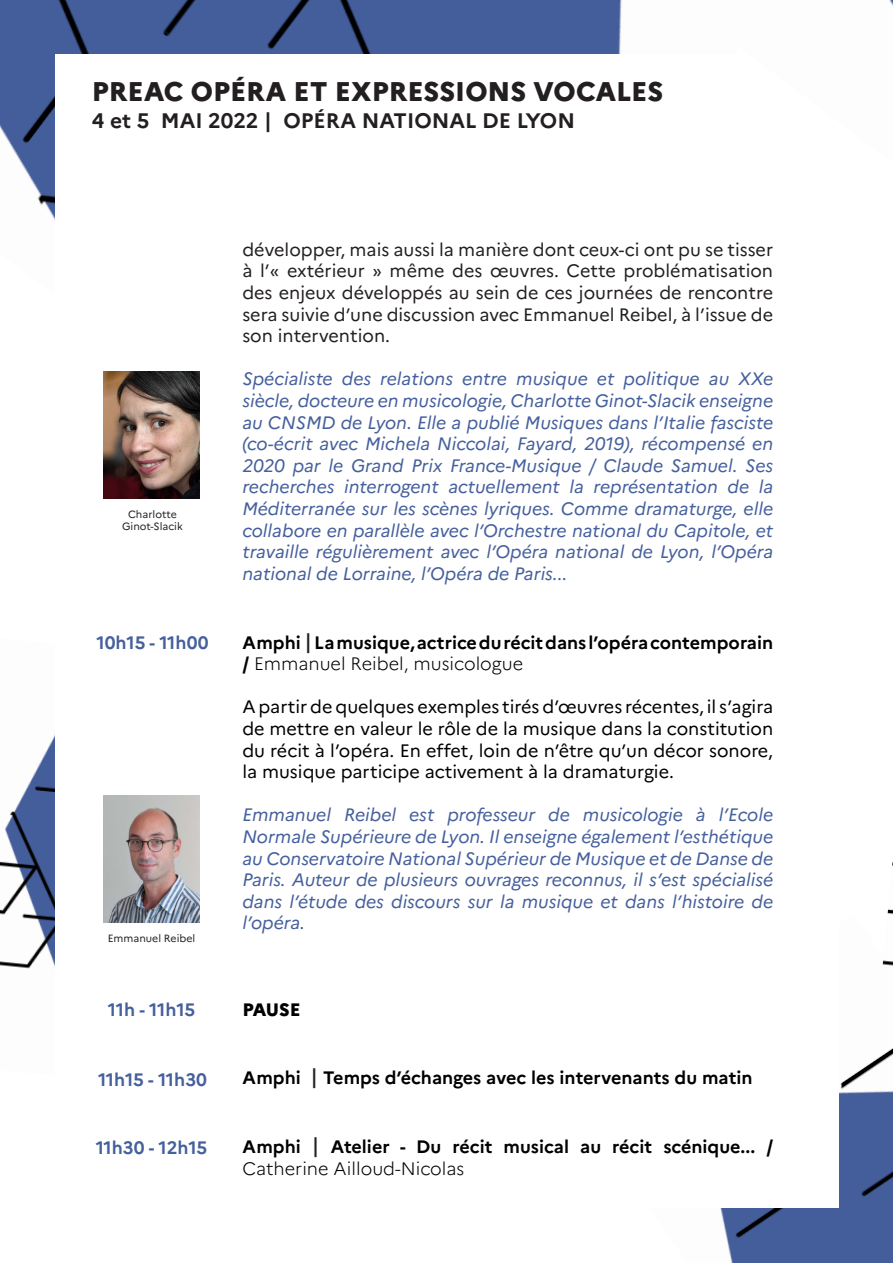
<style>
.page{position:relative;width:893px;height:1263px;background:#fff}
.page>*{position:absolute;margin:0;border:0;box-sizing:border-box;transform-origin:0 0}
.t1{font:800 27px "Marianne";color:#231f20}
.t2{font:700 21px "Marianne";color:#231f20}
.t3{font:italic 18px/21.6px "Marianne";color:#46609d;text-align:justify}
.t4{font:18px/21.6px "Marianne";color:#231f20;text-align:justify}
.t5{font:18px/21.6px "Marianne";color:#000;text-align:justify}
.t6{font:700 18px/21.6px "Marianne";color:#000}
.t7{font:700 18px "Marianne";color:#46609d}
.t8{font:800 18px "Marianne";letter-spacing:-.01em;color:#000}
.t9{font:10.5px "Marianne";color:#231f20}
.s1{font-weight:500;font-size:21px;color:#231f20}
.s2{font-weight:300}
</style>
<div class="page">
<img style="left:0;top:0;width:622px;height:220px">
<img style="left:0;top:734px;width:55px;height:235px">
<img style="left:720px;top:1060px;width:173px;height:203px">
<img style="left:875px;top:862px;width:18px;height:216px">
<div style="left:55px;top:55px;width:783px;height:1153px;background:#fff"></div>
<img style="left:103px;top:371px;width:97px;height:127px">
<img style="left:103px;top:796px;width:97px;height:126px">
<p class="t1" style="left:92px;top:71px;width:573px">PREAC OPÉRA ET EXPRESSIONS VOCALES</p>
<p class="t2" style="left:92px;top:104px;width:485px">4 et 5 MAI 2022 | OPÉRA NATIONAL DE LYON</p>
<p class="t9" style="left:128px;top:506px;width:50px">Charlotte</p>
<p class="t9" style="left:122px;top:519px;width:62px">Ginot-Slacik</p>
<p class="t7" style="left:96px;top:629px;width:114px">10h15 - 11h00</p>
<p class="t9" style="left:108px;top:930px;width:89px">Emmanuel Reibel</p>
<p class="t7" style="left:108px;top:995px;width:89px">11h - 11h15</p>
<p class="t7" style="left:98px;top:1066px;width:110px">11h15 - 11h30</p>
<p class="t7" style="left:96px;top:1134px;width:113px">11h30 - 12h15</p>
<p class="t4" style="left:242px;top:237px;width:532px">développer, mais aussi la manière dont ceux-ci ont pu se tisser à l’« extérieur » même des œuvres. Cette problématisation des enjeux développés au sein de ces journées de rencontre sera suivie d’une discussion avec Emmanuel Reibel, à l’issue de son intervention.</p>
<p class="t3" style="left:242px;top:367px;width:532px">Spécialiste des relations entre musique et politique au XXe siècle, docteure en musicologie, Charlotte Ginot-Slacik enseigne au CNSMD de Lyon. Elle a publié Musiques dans l’Italie fasciste (co-écrit avec Michela Niccolai, Fayard, 2019), récompensé en 2020 par le Grand Prix France-Musique / Claude Samuel. Ses recherches interrogent actuellement la représentation de la Méditerranée sur les scènes lyriques. Comme dramaturge, elle collabore en parallèle avec l’Orchestre national du Capitole, et travaille régulièrement avec l’Opéra national de Lyon, l’Opéra national de Lorraine, l’Opéra de Paris...</p>
<p class="t6" style="left:242px;top:630px;width:532px">Amphi <span class="s1">|</span> La musique, actrice du récit dans l’opéra contemporain / <span class="s2">Emmanuel Reibel, musicologue</span></p>
<p class="t5" style="left:242px;top:695px;width:532px">A partir de quelques exemples tirés d’œuvres récentes, il s’agira de mettre en valeur le rôle de la musique dans la constitution du récit à l’opéra. En effet, loin de n’être qu’un décor sonore, la musique participe activement à la dramaturgie.</p>
<p class="t3" style="left:242px;top:803px;width:532px">Emmanuel Reibel est professeur de musicologie à l’Ecole Normale Supérieure de Lyon. Il enseigne également l’esthétique au Conservatoire National Supérieur de Musique et de Danse de Paris. Auteur de plusieurs ouvrages reconnus, il s’est spécialisé dans l’étude des discours sur la musique et dans l’histoire de l’opéra.</p>
<p class="t8" style="left:242px;top:995px;width:60px">PAUSE</p>
<p class="t6" style="left:242px;top:1066px;width:512px">Amphi <span class="s1">|</span> Temps d’échanges avec les intervenants du matin</p>
<p class="t6" style="left:242px;top:1134px;width:532px">Amphi <span class="s1">|</span> Atelier - Du récit musical au récit scénique... /<br><span class="s2">Catherine Ailloud-Nicolas</span></p>
</div>
